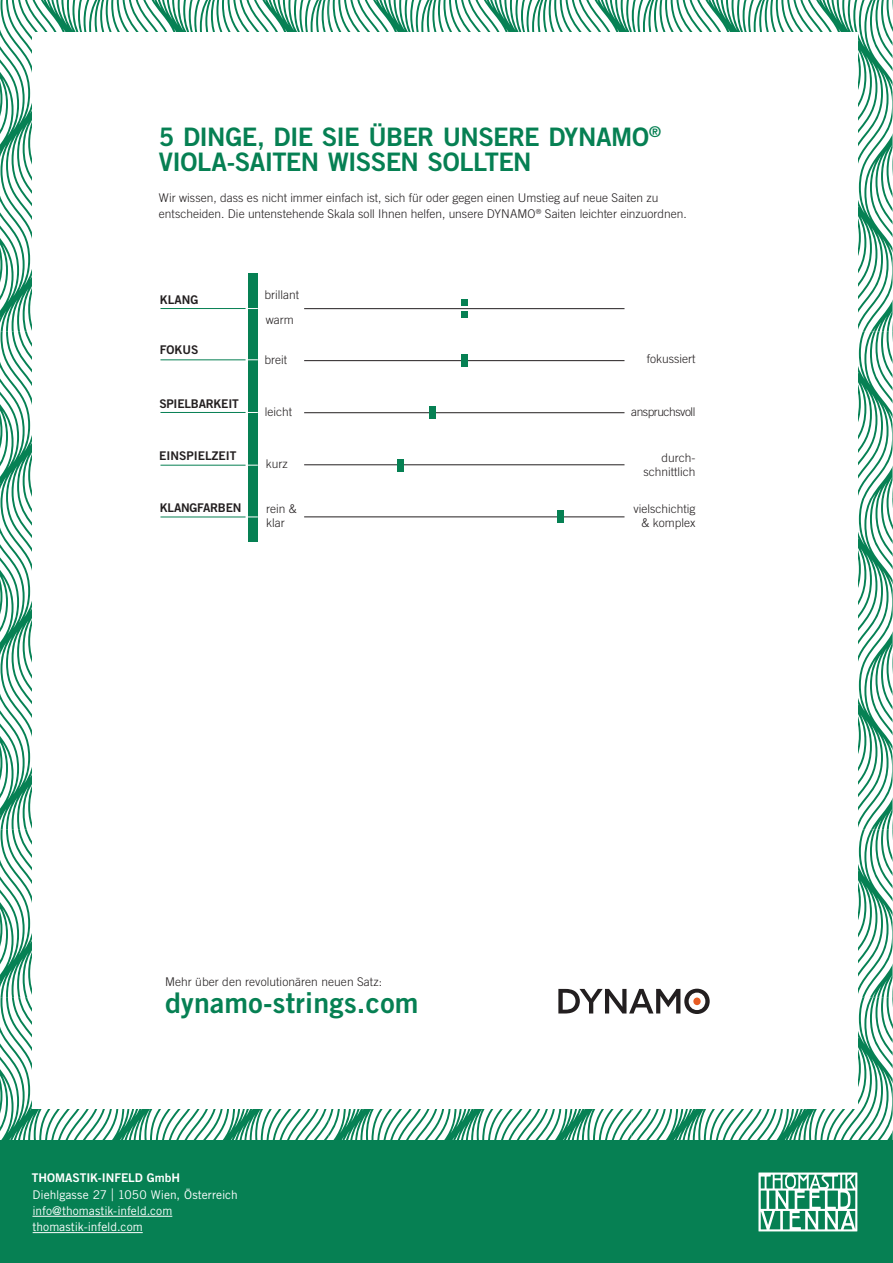
<style>
.page{position:relative;width:893px;height:1263px;background:#fff}
.page>*{position:absolute;margin:0;border:0;box-sizing:border-box;transform-origin:0 0}
.t1{font:28.5px "Trade Gothic LT Pro Bd 2";letter-spacing:.01em;color:#068053}
.t2{font:25.5px/25.5px "Trade Gothic LT Pro Bd 2";letter-spacing:-.025em;color:#068053}
.t3{font:300 12px/14.4px "Trade Gothic LT Std";color:#231f20}
.t4{font:12px/16.4px "Trade Gothic LT Std";letter-spacing:-.005em;color:#fff}
.t5{font:12px "Trade Gothic LT Pro Bd 2";letter-spacing:-.02em;color:#231f20}
.t6{font:12px "Trade Gothic LT Pro Bd 2";letter-spacing:-.005em;color:#fff}
.t7{font:300 12px "Trade Gothic LT Std";letter-spacing:-.04em;color:#231f20}
.t8{font:12px "Trade Gothic LT Pro Bd 2";color:#231f20}
.s1{font-size:17.25px}
</style>
<div class="page">
<svg style="left:0;top:0;width:316px;height:331px"></svg>
<svg style="left:316px;top:0;width:12px;height:32px"></svg>
<svg style="left:328px;top:0;width:304px;height:32px"></svg>
<svg style="left:0;top:331px;width:32px;height:167px"></svg>
<svg style="left:632px;top:0;width:127px;height:32px"></svg>
<svg style="left:0;top:498px;width:32px;height:331px"></svg>
<svg style="left:0;top:829px;width:32px;height:168px"></svg>
<svg style="left:0;top:997px;width:328px;height:143px"></svg>
<svg style="left:328px;top:1109px;width:304px;height:31px"></svg>
<svg style="left:632px;top:1109px;width:127px;height:31px"></svg>
<div style="left:32px;top:32px;width:825px;height:1077px;background:#fff"></div>
<div style="left:0;top:1140px;width:893px;height:123px;background:#068053"></div>
<svg style="left:759px;top:0;width:134px;height:1232px"></svg>
<hr style="left:32px;top:1216px;width:140px;height:1px;background:#fff">
<hr style="left:33px;top:1232px;width:110px;height:1px;background:#fff">
<svg style="left:559px;top:989px;width:151px;height:25px"></svg>
<hr style="left:304px;top:360px;width:320px;height:1px;background:#231f20">
<div style="left:461px;top:354px;width:6px;height:13px;background:#068053"></div>
<hr style="left:304px;top:412px;width:320px;height:1px;background:#231f20">
<div style="left:429px;top:406px;width:7px;height:13px;background:#068053"></div>
<hr style="left:304px;top:464px;width:320px;height:1px;background:#231f20">
<div style="left:397px;top:459px;width:7px;height:13px;background:#068053"></div>
<div style="left:461px;top:300px;width:7px;height:6px;background:#068053"></div>
<div style="left:461px;top:311px;width:7px;height:7px;background:#068053"></div>
<hr style="left:304px;top:308px;width:320px;height:1px;background:#231f20">
<hr style="left:304px;top:517px;width:320px;height:1px;background:#231f20">
<div style="left:558px;top:510px;width:6px;height:13px;background:#068053"></div>
<div style="left:248px;top:273px;width:9px;height:269px;background:#068053"></div>
<hr style="left:160px;top:308px;width:98px;height:1px;background:#fff">
<hr style="left:160px;top:308px;width:86px;height:1px;background:#068053">
<hr style="left:160px;top:359px;width:98px;height:1px;background:#fff">
<hr style="left:160px;top:412px;width:98px;height:1px;background:#fff">
<hr style="left:160px;top:465px;width:98px;height:1px;background:#fff">
<hr style="left:160px;top:517px;width:98px;height:1px;background:#fff">
<hr style="left:160px;top:360px;width:86px;height:1px;background:#068053">
<hr style="left:160px;top:412px;width:86px;height:1px;background:#068053">
<hr style="left:160px;top:465px;width:86px;height:1px;background:#068053">
<hr style="left:160px;top:517px;width:86px;height:1px;background:#068053">
<h2 class="t2" style="left:159px;top:124px;width:504px">5 DINGE, DIE SIE ÜBER UNSERE DYNAMO<sup>®<br></sup>VIOLA-SAITEN WISSEN SOLLTEN</h2>
<p class="t3" style="left:159px;top:190px;width:529px;line-height:15.3px">Wir wissen, dass es nicht immer einfach ist, sich für oder gegen einen Umstieg auf neue Saiten zu entscheiden. Die untenstehende Skala soll Ihnen helfen, unsere DYNAMO<sup>®</sup> Saiten leichter einzuordnen.</p>
<p class="t5" style="left:160px;top:292px;width:40px">KLANG</p>
<p class="t5" style="left:160px;top:342px;width:40px">FOKUS</p>
<p class="t5" style="left:159px;top:396px;width:81px">SPIELBARKEIT</p>
<p class="t8" style="left:159px;top:448px;width:79px">EINSPIELZEIT</p>
<p class="t5" style="left:160px;top:500px;width:83px">KLANGFARBEN</p>
<p class="t3" style="left:265px;top:287px;width:36px">brillant</p>
<p class="t3" style="left:266px;top:313px;width:29px">warm</p>
<p class="t3" style="left:265px;top:352px;width:24px">breit</p>
<p class="t3" style="left:647px;top:352px;width:50px">fokussiert</p>
<p class="t3" style="left:265px;top:404px;width:29px">leicht</p>
<p class="t7" style="left:631px;top:404px;width:66px">anspruchsvoll</p>
<p class="t3" style="left:266px;top:456px;width:23px">kurz</p>
<p class="t3" style="left:643px;top:450px;width:54px;text-align:right">durch&shy;schnittlich</p>
<p class="t3" style="left:266px;top:501px;width:32px">rein &amp; klar</p>
<p class="t3" style="left:633px;top:501px;width:63px;text-align:right">vielschichtig &amp; komplex</p>
<p class="t3" style="left:165px;top:975px;width:219px">Mehr über den revolutionären neuen Satz:</p>
<h1 class="t1" style="left:165px;top:985px;width:255px">dynamo-strings.com</h1>
<p class="t6" style="left:32px;top:1170px;width:150px">THOMASTIK-INFELD GmbH</p>
<p class="t4" style="left:32px;top:1186px;width:207px">Diehlgasse 27 <span class="s1">|</span> 1050 Wien, Österreich info@thomastik-infeld.com thomastik-infeld.com</p>
</div>
